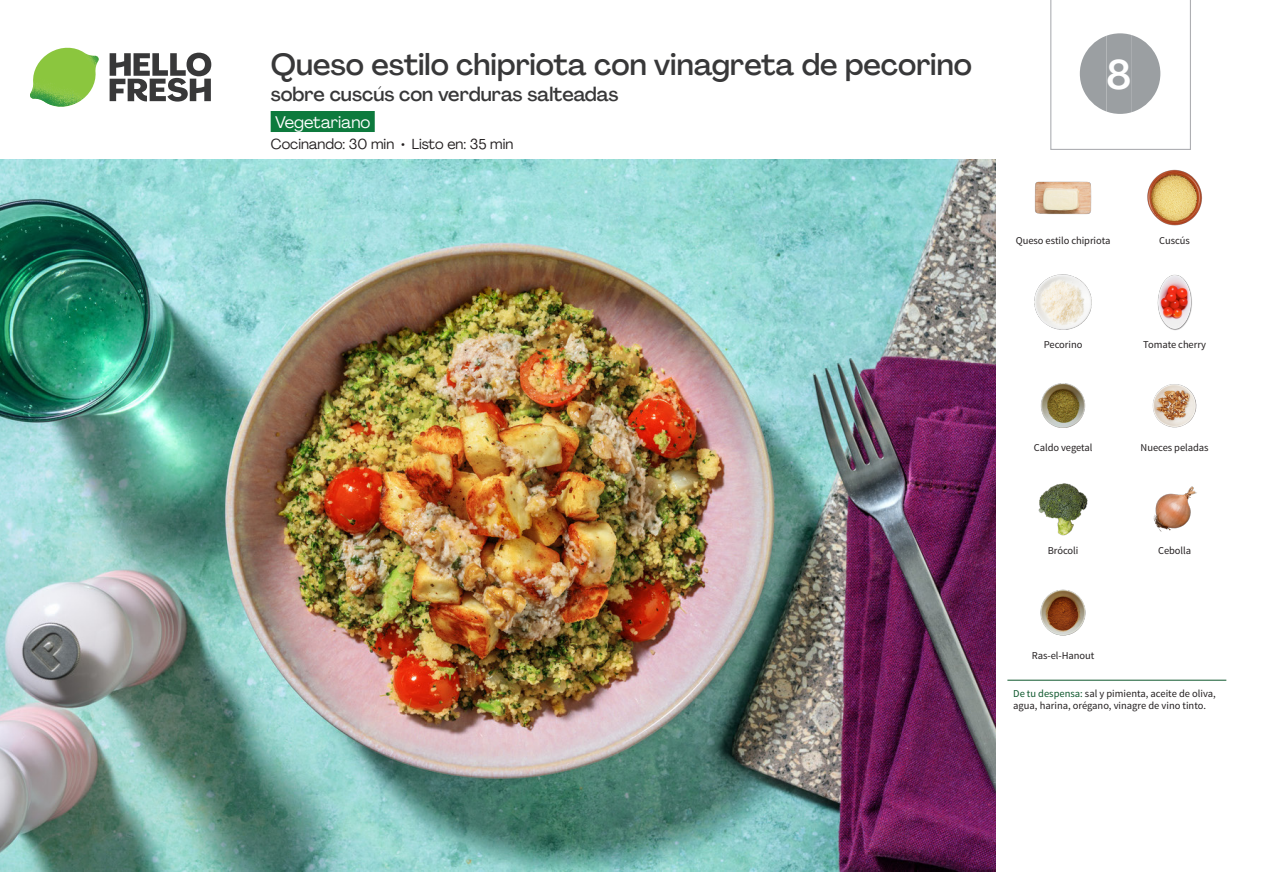
<style>
.page{position:relative;width:1263px;height:893px;background:#fff}
.page>*{position:absolute;margin:0;border:0;box-sizing:border-box;transform-origin:0 0}
._24_Recipe_Nr_Bag{font:500 40.5px "Agrandir";color:#fff}
._15_Titel_UK{font:500 30px "Agrandir";color:#383839}
._15_Titel_UK-2{font:500 19.5px "Agrandir";color:#383839}
._02_Box_Type{font:16.5px "Agrandir";color:#fff}
._02_Box_Type-2{font:14.25px "Agrandir";color:#231f20}
._18_FRONT_ingredients_UK{font:10.5px/12px "Source Sans Pro";letter-spacing:-.005em;color:#231f20}
.s1{color:#0e572c}
</style>
<div class="page">
<svg style="left:110px;top:53px;width:101px;height:49px"></svg>
<img style="left:30px;top:48px;width:69px;height:59px">
<img style="left:0;top:159px;width:995px;height:713px">
<div style="left:271px;top:111px;width:104px;height:21px;background:#0d7a3d"></div>
<img style="left:1035px;top:181px;width:57px;height:34px">
<img style="left:1147px;top:169px;width:55px;height:57px">
<img style="left:1157px;top:274px;width:35px;height:56px">
<img style="left:1034px;top:274px;width:58px;height:56px">
<img style="left:1152px;top:384px;width:45px;height:44px">
<img style="left:1040px;top:383px;width:46px;height:45px">
<img style="left:1153px;top:486px;width:44px;height:46px">
<img style="left:1038px;top:483px;width:50px;height:53px">
<img style="left:1040px;top:589px;width:46px;height:47px">
<hr style="left:1007px;top:680px;width:219px;height:1px;background:#0e572c">
<svg style="left:1050px;top:0;width:141px;height:150px"></svg>
<p class="_15_Titel_UK" style="left:271px;top:46px;width:703px">Queso estilo chipriota con vinagreta de pecorino</p>
<p class="_15_Titel_UK-2" style="left:271px;top:82px;width:349px">sobre cuscús con verduras salteadas</p>
<p class="_02_Box_Type" style="left:275px;top:112px;width:97px">Vegetariano</p>
<p class="_02_Box_Type-2" style="left:271px;top:135px;width:244px">Cocinando: 30 min • Listo en: 35 min</p>
<p class="_24_Recipe_Nr_Bag" style="left:1106px;top:50px;width:26px">8</p>
<p class="_18_FRONT_ingredients_UK" style="left:1016px;top:235px;width:96px">Queso estilo chipriota</p>
<p class="_18_FRONT_ingredients_UK" style="left:1159px;top:235px;width:32px">Cuscús</p>
<p class="_18_FRONT_ingredients_UK" style="left:1044px;top:339px;width:40px">Pecorino</p>
<p class="_18_FRONT_ingredients_UK" style="left:1143px;top:339px;width:64px">Tomate cherry</p>
<p class="_18_FRONT_ingredients_UK" style="left:1034px;top:441px;width:60px">Caldo vegetal</p>
<p class="_18_FRONT_ingredients_UK" style="left:1141px;top:441px;width:69px">Nueces peladas</p>
<p class="_18_FRONT_ingredients_UK" style="left:1048px;top:545px;width:32px">Brócoli</p>
<p class="_18_FRONT_ingredients_UK" style="left:1158px;top:545px;width:35px">Cebolla</p>
<p class="_18_FRONT_ingredients_UK" style="left:1032px;top:649px;width:64px">Ras-el-Hanout</p>
<p class="_18_FRONT_ingredients_UK" style="left:1013px;top:687px;width:204px"><span class="s1">De tu despensa:</span> sal y pimienta, aceite de oliva, agua, harina, orégano, vinagre de vino tinto.</p>
</div>
